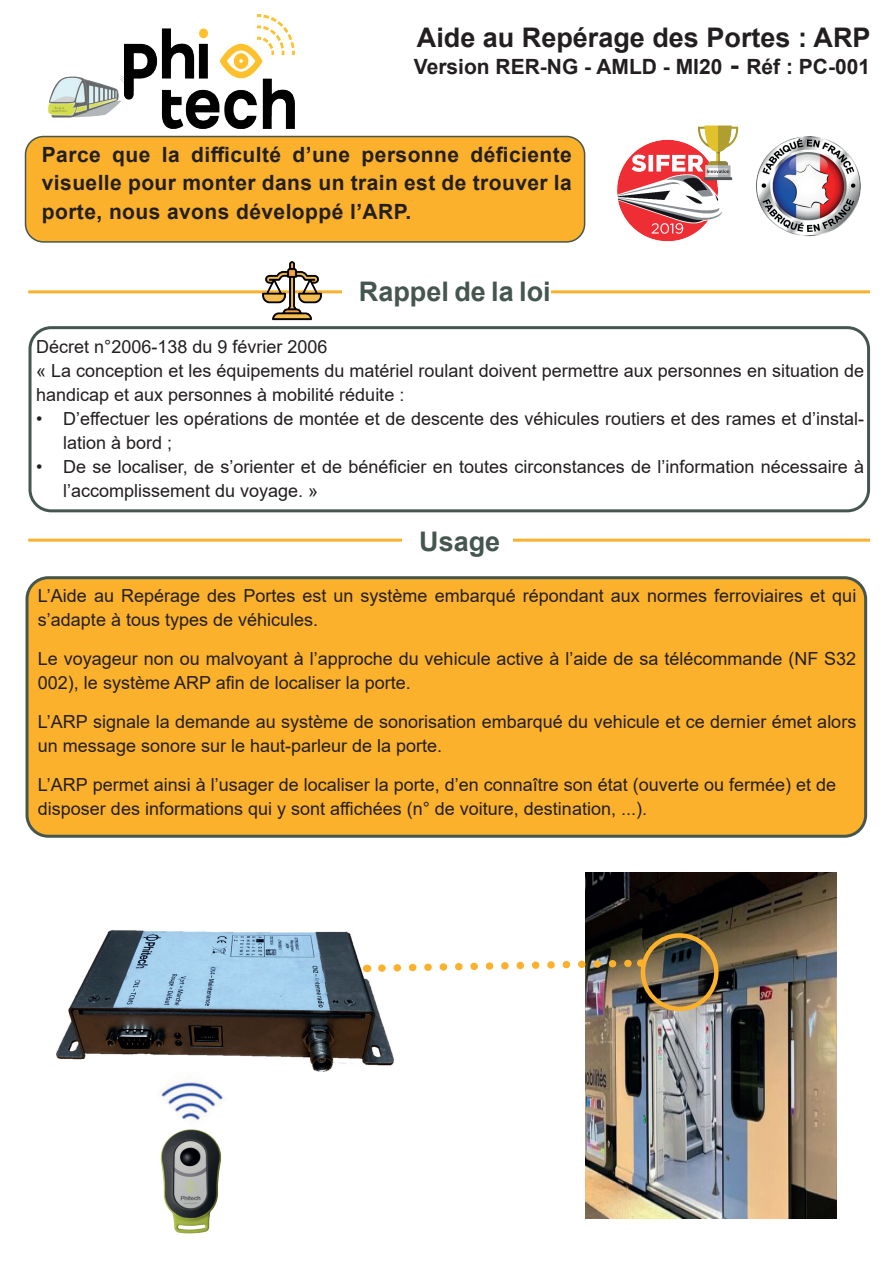
<style>
.page{position:relative;width:893px;height:1263px;background:#fff}
.page>*{position:absolute;margin:0;border:0;box-sizing:border-box;transform-origin:0 0}
.t1{font:700 27px "Arial";color:#231f20}
.t2{font:700 27px "Arial";color:#45564f}
.t3{font:700 21px/28.5px "Arial";letter-spacing:.02em;color:#231f20;text-align:justify}
.t4{font:700 21px "Arial";color:#231f20}
.t5{font:18px/24px "Arial";color:#231f20}
.s1{font-size:27px}
</style>
<div class="page">
<div style="left:27px;top:578px;width:839px;height:258px;background:#fbb12b;border-radius:21px"></div>
<div style="left:26px;top:576px;width:841px;height:262px;border:3px solid #45564f;border-radius:21px"></div>
<hr style="left:28px;top:539px;width:842px;height:3px;background:#fbb12b">
<div style="left:402px;top:530px;width:111px;height:23px;background:#fff"></div>
<img style="left:585px;top:872px;width:251px;height:346px">
<div style="left:29px;top:326px;width:841px;height:186px;border:3px solid #45564f;border-radius:21px"></div>
<div style="left:641px;top:933px;width:78px;height:78px;border:4px solid #fbb12b;border-radius:50%"></div>
<img style="left:756px;top:136px;width:105px;height:101px">
<img style="left:47px;top:75px;width:77px;height:43px">
<img style="left:617px;top:125px;width:122px;height:116px">
<div style="left:26px;top:137px;width:559px;height:105px;background:#fbb12b;border-radius:18px"></div>
<div style="left:25px;top:136px;width:560px;height:107px;border:2px solid #45564f;border-radius:18px"></div>
<img style="left:56px;top:930px;width:337px;height:141px">
<svg style="left:374px;top:956px;width:268px;height:20px"></svg>
<img style="left:124px;top:14px;width:170px;height:115px">
<img style="left:161px;top:1080px;width:62px;height:40px">
<img style="left:160px;top:1129px;width:61px;height:105px">
<hr style="left:28px;top:290px;width:842px;height:3px;background:#fbb12b">
<div style="left:342px;top:281px;width:209px;height:20px;background:#fff"></div>
<img style="left:261px;top:261px;width:62px;height:60px">
<h1 class="t1" style="left:417px;top:18px;width:455px">Aide au Repérage des Portes : ARP</h1>
<p class="t4" style="left:414px;top:51px;width:458px">Version RER-NG - AMLD - MI20 <span class="s1">-</span> Réf : PC-001</p>
<p class="t3" style="left:42px;top:140px;width:532px">Parce que la difficulté d’une personne déficiente visuelle pour monter dans un train est de trouver la porte, nous avons développé l’ARP.</p>
<h1 class="t2" style="left:359px;top:273px;width:193px">Rappel de la loi</h1>
<p class="t5" style="left:36px;top:335px;width:829px">Décret n°2006-138 du 9 février 2006<br>« La conception et les équipements du matériel roulant doivent permettre aux personnes en situation de handicap et aux personnes à mobilité réduite :</p>
<p class="t5" style="left:63px;top:407px;width:802px;text-indent:-27px">• D’effectuer les opérations de montée et de descente des véhicules routiers et des rames et d’instal&shy;lation à bord ;</p>
<p class="t5" style="left:63px;top:455px;width:802px;text-indent:-27px">• De se localiser, de s’orienter et de bénéficier en toutes circonstances de l’information nécessaire à l’accomplissement du voyage. »</p>
<h1 class="t2" style="left:419px;top:523px;width:83px">Usage</h1>
<p class="t5" style="left:38px;top:584px;width:820px">L’Aide au Repérage des Portes est un système embarqué répondant aux normes ferroviaires et qui s’adapte à tous types de véhicules.</p>
<p class="t5" style="left:38px;top:647px;width:820px">Le voyageur non ou malvoyant à l’approche du vehicule active à l’aide de sa télécommande (NF S32<br>002), le système ARP afin de localiser la porte.</p>
<p class="t5" style="left:38px;top:710px;width:820px">L’ARP signale la demande au système de sonorisation embarqué du vehicule et ce dernier émet alors un message sonore sur le haut-parleur de la porte.</p>
<p class="t5" style="left:38px;top:773px;width:800px">L’ARP permet ainsi à l’usager de localiser la porte, d’en connaître son état (ouverte ou fermée) et de disposer des informations qui y sont affichées (n° de voiture, destination, ...).</p>
</div>
